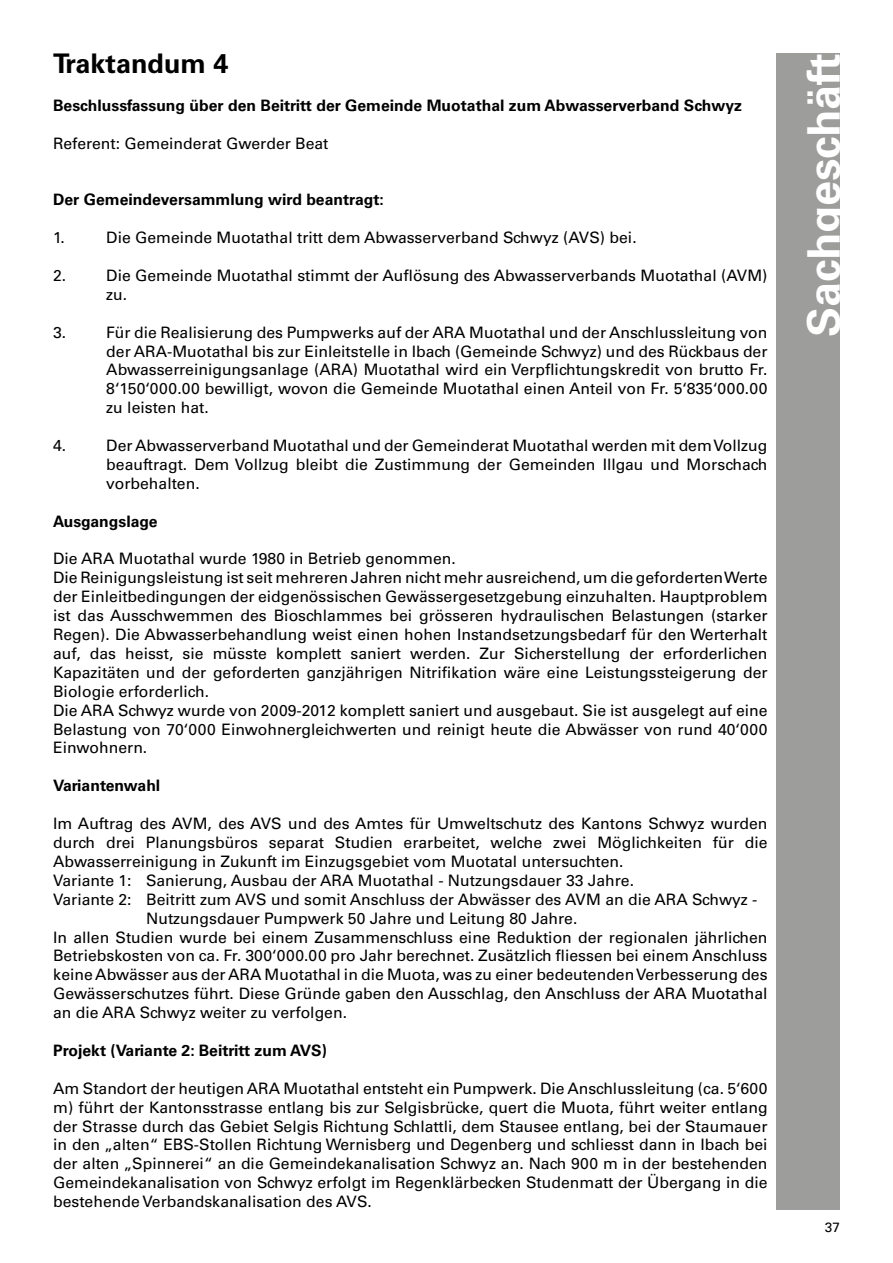
<style>
.page{position:relative;width:893px;height:1263px;background:#fff}
.page>*{position:absolute;margin:0;border:0;box-sizing:border-box;transform-origin:0 0}
.t1{font:700 45px "Univers LT Std";color:#fff}
.t2{font:700 27px "Univers LT Std";color:#000}
.t3{font:15.75px/18.9px "Univers LT Std";color:#000;text-align:justify}
.t4{font:700 15.75px "Univers LT Std";color:#000}
.t5{font:13.5px "Univers LT Std";color:#000}
</style>
<div class="page">
<div style="left:776px;top:53px;width:64px;height:1157px;background:#9d9d9c"></div>
<h2 class="t2" style="left:53px;top:47px;width:177px">Traktandum 4</h2>
<p class="t4" style="left:53px;top:96px;width:690px">Beschlussfassung über den Beitritt der Gemeinde Muotathal zum Abwasserverband Schwyz</p>
<p class="t3" style="left:53px;top:134px;width:277px">Referent: Gemeinderat Gwerder Beat</p>
<p class="t4" style="left:53px;top:191px;width:332px">Der Gemeindeversammlung wird beantragt:</p>
<p class="t3" style="left:53px;top:228px;width:13px">1.</p>
<p class="t3" style="left:106px;top:228px;width:532px">Die Gemeinde Muotathal tritt dem Abwasserverband Schwyz (AVS) bei.</p>
<p class="t3" style="left:53px;top:266px;width:15px">2.</p>
<p class="t3" style="left:106px;top:266px;width:663px">Die Gemeinde Muotathal stimmt der Auflösung des Abwasserverbands Muotathal (AVM) zu.</p>
<p class="t3" style="left:53px;top:323px;width:15px">3.</p>
<p class="t3" style="left:106px;top:323px;width:663px">Für die Realisierung des Pumpwerks auf der ARA Muotathal und der Anschlussleitung von der ARA-Muotathal bis zur Einleitstelle in Ibach (Gemeinde Schwyz) und des Rückbaus der Abwasserreinigungsanlage (ARA) Muotathal wird ein Verpflichtungskredit von brutto Fr.<br>8‘150‘000.00 bewilligt, wovon die Gemeinde Muotathal einen Anteil von Fr. 5‘835‘000.00 zu leisten hat.</p>
<p class="t3" style="left:53px;top:436px;width:15px">4.</p>
<p class="t3" style="left:106px;top:436px;width:663px">Der Abwasserverband Muotathal und der Gemeinderat Muotathal werden mit dem Vollzug beauftragt. Dem Vollzug bleibt die Zustimmung der Gemeinden Illgau und Morschach vorbehalten.</p>
<p class="t4" style="left:53px;top:512px;width:106px">Ausgangslage</p>
<p class="t3" style="left:53px;top:549px;width:716px;text-align:left">Die ARA Muotathal wurde 1980 in Betrieb genommen.<br>Die Reinigungsleistung ist seit mehreren Jahren nicht mehr ausreichend, um die geforderten Werte der Einleitbedingungen der eidgenössischen Gewässergesetzgebung einzuhalten. Hauptproblem ist das Ausschwemmen des Bioschlammes bei grösseren hydraulischen Belastungen (starker Regen). Die Abwasserbehandlung weist einen hohen Instandsetzungsbedarf für den Werterhalt auf, das heisst, sie müsste komplett saniert werden. Zur Sicherstellung der erforderlichen Kapazitäten und der geforderten ganzjährigen Nitrifikation wäre eine Leistungssteigerung der Biologie erforderlich.<br>Die ARA Schwyz wurde von 2009-2012 komplett saniert und ausgebaut. Sie ist ausgelegt auf eine Belastung von 70‘000 Einwohnergleichwerten und reinigt heute die Abwässer von rund 40‘000<br>Einwohnern.</p>
<p class="t4" style="left:53px;top:776px;width:109px">Variantenwahl</p>
<p class="t3" style="left:53px;top:814px;width:716px">Im Auftrag des AVM, des AVS und des Amtes für Umweltschutz des Kantons Schwyz wurden</p>
<p class="t3" style="left:53px;top:833px;width:716px">durch drei Planungsbüros separat Studien erarbeitet, welche zwei Möglichkeiten für die</p>
<p class="t3" style="left:53px;top:852px;width:572px">Abwasserreinigung in Zukunft im Einzugsgebiet vom Muotatal untersuchten.</p>
<p class="t3" style="left:53px;top:871px;width:582px">Variante 1: Sanierung, Ausbau der ARA Muotathal - Nutzungsdauer 33 Jahre.</p>
<p class="t3" style="left:53px;top:890px;width:706px">Variante 2: Beitritt zum AVS und somit Anschluss der Abwässer des AVM an die ARA Schwyz -</p>
<p class="t3" style="left:146px;top:909px;width:433px">Nutzungsdauer Pumpwerk 50 Jahre und Leitung 80 Jahre.</p>
<p class="t3" style="left:53px;top:927px;width:716px">In allen Studien wurde bei einem Zusammenschluss eine Reduktion der regionalen jährlichen</p>
<p class="t3" style="left:53px;top:946px;width:716px">Betriebskosten von ca. Fr. 300‘000.00 pro Jahr berechnet. Zusätzlich fliessen bei einem Anschluss</p>
<p class="t3" style="left:53px;top:965px;width:716px">keine Abwässer aus der ARA Muotathal in die Muota, was zu einer bedeutenden Verbesserung des</p>
<p class="t3" style="left:53px;top:984px;width:716px">Gewässerschutzes führt. Diese Gründe gaben den Ausschlag, den Anschluss der ARA Muotathal</p>
<p class="t3" style="left:53px;top:1003px;width:295px">an die ARA Schwyz weiter zu verfolgen.</p>
<p class="t4" style="left:53px;top:1041px;width:275px">Projekt (Variante 2: Beitritt zum AVS)</p>
<p class="t3" style="left:53px;top:1079px;width:716px">Am Standort der heutigen ARA Muotathal entsteht ein Pumpwerk. Die Anschlussleitung (ca. 5‘600 m) führt der Kantonsstrasse entlang bis zur Selgisbrücke, quert die Muota, führt weiter entlang der Strasse durch das Gebiet Selgis Richtung Schlattli, dem Stausee entlang, bei der Staumauer in den „alten“ EBS-Stollen Richtung Wernisberg und Degenberg und schliesst dann in Ibach bei der alten „Spinnerei“ an die Gemeindekanalisation Schwyz an. Nach 900 m in der bestehenden Gemeindekanalisation von Schwyz erfolgt im Regenklärbecken Studenmatt der Übergang in die bestehende Verbandskanalisation des AVS.</p>
<h1 class="t1" style="left:798px;top:337px;width:285px;rotate:-90deg">Sachgeschäft</h1>
<p class="t5" style="left:825px;top:1219px;width:17px">37</p>
</div>
